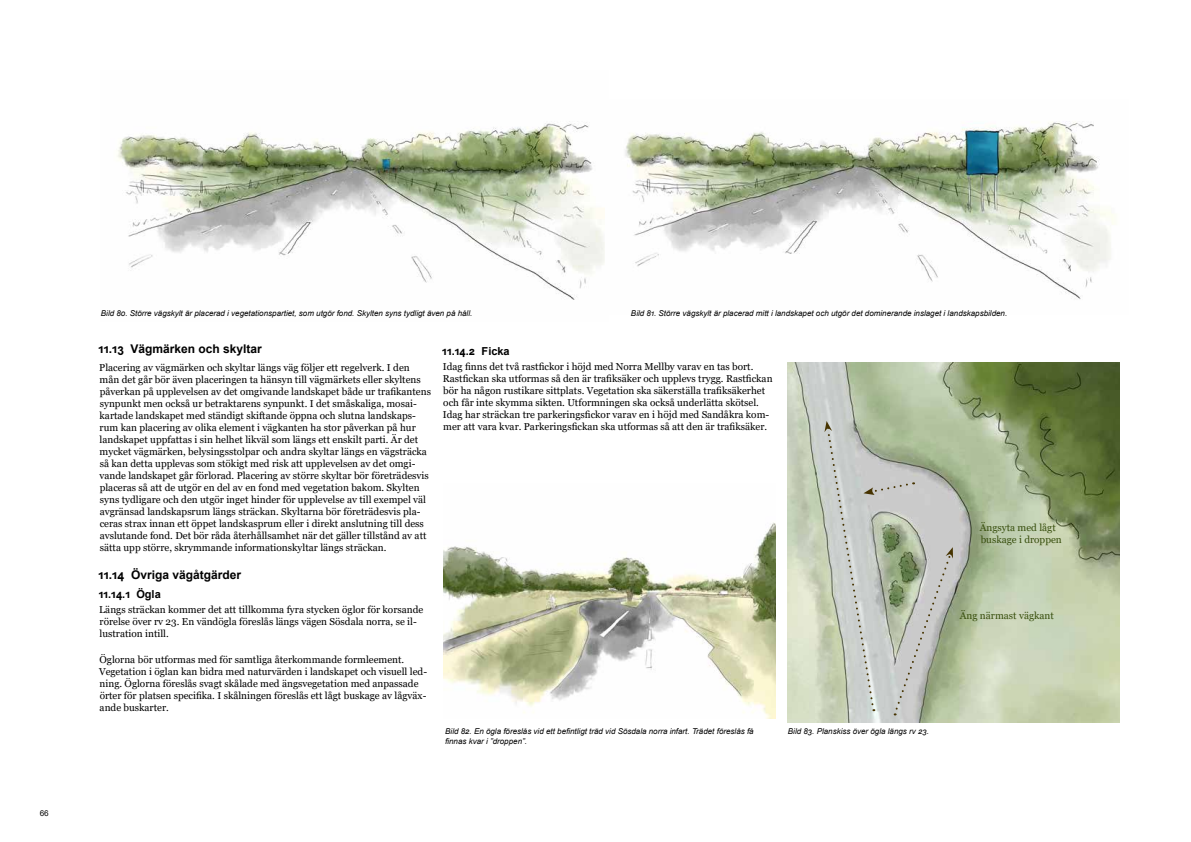
<style>
.page{position:relative;width:1191px;height:842px;background:#fff}
.page>*{position:absolute;margin:0;border:0;box-sizing:border-box;transform-origin:0 0}
.t1{font:700 12px "Arial";color:#000}
.t2{font:700 11px "Arial";color:#000}
.t3{font:10px/12px "Georgia";color:#000}
.t4{font:10px/12px "Georgia";color:#384f0e}
.t5{font:italic 8px/9.6px "Arial";color:#000}
.t6{font:8px "Arial";color:#000}
</style>
<div class="page">
<img style="left:117px;top:121px;width:488px;height:179px">
<img style="left:625px;top:122px;width:490px;height:177px">
<img style="left:788px;top:363px;width:331px;height:359px">
<svg style="left:824px;top:421px;width:129px;height:294px;background:#bac1b4"></svg>
<img style="left:443px;top:522px;width:332px;height:196px">
<p class="t6" style="left:40px;top:808px;width:10px">66</p>
<p class="t5" style="left:101px;top:308px;width:373px">Bild 80. Större vägskylt är placerad i vegetationspartiet, som utgör fond. Skylten syns tydligt även på håll.</p>
<p class="t5" style="left:631px;top:308px;width:378px">Bild 81. Större vägskylt är placerad mitt i landskapet och utgör det dominerande inslaget i landskapsbilden.</p>
<p class="t1" style="left:98px;top:340px;width:165px">11.13 Vägmärken och skyltar</p>
<p class="t3" style="left:99px;top:362px;width:333px">Placering av vägmärken och skyltar längs väg följer ett regelverk. I den mån det går bör även placeringen ta hänsyn till vägmärkets eller skyltens påverkan på upplevelsen av det omgivande landskapet både ur trafikantens synpunkt men också ur betraktarens synpunkt. I det småskaliga, mosai&shy;kartade landskapet med ständigt skiftande öppna och slutna landskaps&shy;rum kan placering av olika element i vägkanten ha stor påverkan på hur landskapet uppfattas i sin helhet likväl som längs ett enskilt parti. Är det mycket vägmärken, belysingsstolpar och andra skyltar längs en vägsträcka så kan detta upplevas som stökigt med risk att upplevelsen av det omgi&shy;vande landskapet går förlorad. Placering av större skyltar bör företrädesvis placeras så att de utgör en del av en fond med vegetation bakom. Skylten syns tydligare och den utgör inget hinder för upplevelse av till exempel väl avgränsad landskapsrum längs sträckan. Skyltarna bör företrädesvis pla&shy;ceras strax innan ett öppet landskasprum eller i direkt anslutning till dess avslutande fond. Det bör råda återhållsamhet när det gäller tillstånd av att sätta upp större, skrymmande informationskyltar längs sträckan.</p>
<p class="t1" style="left:98px;top:567px;width:144px">11.14 Övriga vägåtgärder</p>
<p class="t2" style="left:99px;top:587px;width:64px">11.14.1 Ögla</p>
<p class="t3" style="left:99px;top:604px;width:325px">Längs sträckan kommer det att tillkomma fyra stycken öglor för korsande rörelse över rv 23. En vändögla föreslås längs vägen Sösdala norra, se il&shy;lustration intill.</p>
<p class="t3" style="left:99px;top:654px;width:329px">Öglorna bör utformas med för samtliga återkommande formleement.<br>Vegetation i öglan kan bidra med naturvärden i landskapet och visuell led&shy;ning. Öglorna föreslås svagt skålade med ängsvegetation med anpassade örter för platsen specifika. I skålningen föreslås ett lågt buskage av lågväx&shy;ande buskarter.</p>
<p class="t2" style="left:442px;top:344px;width:69px">11.14.2 Ficka</p>
<p class="t3" style="left:443px;top:361px;width:331px">Idag finns det två rastfickor i höjd med Norra Mellby varav en tas bort.<br>Rastfickan ska utformas så den är trafiksäker och upplevs trygg. Rastfickan bör ha någon rustikare sittplats. Vegetation ska säkerställa trafiksäkerhet och får inte skymma sikten. Utformningen ska också underlätta skötsel.<br>Idag har sträckan tre parkeringsfickor varav en i höjd med Sandåkra kom&shy;mer att vara kvar. Parkeringsfickan ska utformas så att den är trafiksäker.</p>
<p class="t5" style="left:445px;top:727px;width:310px">Bild 82. En ögla föreslås vid ett befintligt träd vid Sösdala norra infart. Trädet föreslås få finnas kvar i ”droppen”.</p>
<p class="t5" style="left:788px;top:727px;width:142px">Bild 83. Planskiss över ögla längs rv 23.</p>
<p class="t4" style="left:979px;top:521px;width:84px">Ängsyta med lågt buskage i droppen</p>
<p class="t4" style="left:960px;top:609px;width:96px">Äng närmast vägkant</p>
</div>
